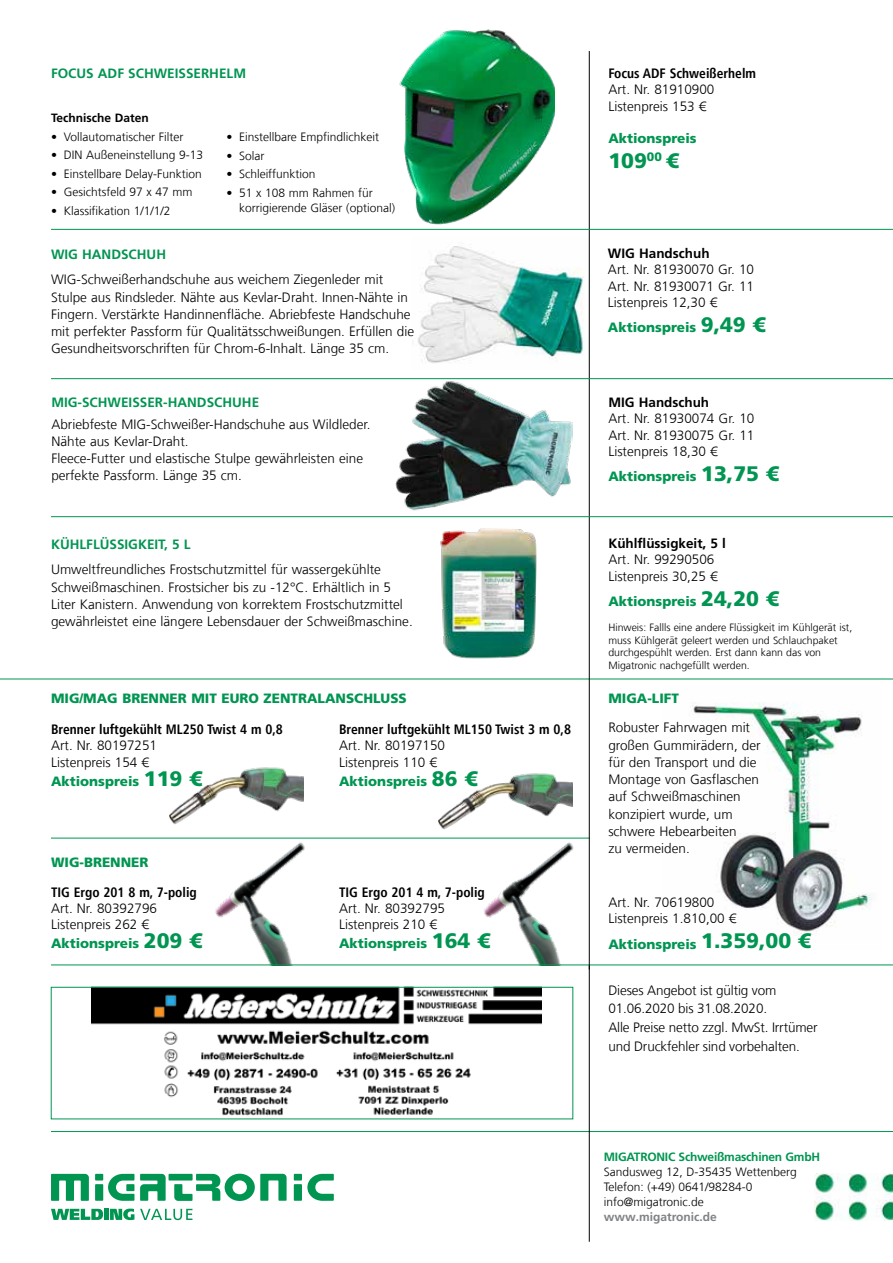
<style>
.page{position:relative;width:893px;height:1263px;background:#fff}
.page>*{position:absolute;margin:0;border:0;box-sizing:border-box;transform-origin:0 0}
.t1{font:900 21px "Frutiger LT Pro";color:#009551}
.t2{font:300 13.5px/17.2px "Frutiger LT Com";color:#000}
.t3{font:900 13.5px "Frutiger LT Pro";color:#009551}
.t4{font:700 condensed 13.5px "Frutiger LT Pro";color:#000}
.t5{font:700 13.5px "Frutiger LT Pro";color:#009551}
.t6{font:700 13.5px "Frutiger LT Pro";color:#000}
.t7{font:300 12px/15px "Frutiger LT Com";color:#000}
.t8{font:700 12px "Frutiger LT Pro";letter-spacing:-.02em;color:#009551}
.t9{font:700 12px "Frutiger LT Pro";color:#808285}
.t10{font:700 12px "Frutiger LT Pro";color:#000}
.t11{font:300 10.5px/12.6px "Frutiger LT Com";color:#000}
.s1{font-size:21px}
</style>
<div class="page">
<img style="left:692px;top:702px;width:180px;height:232px">
<img style="left:418px;top:235px;width:171px;height:134px">
<img style="left:394px;top:379px;width:179px;height:139px">
<img style="left:815px;top:1174px;width:78px;height:46px">
<hr style="left:0;top:679px;width:893px;height:1px;background:#009551">
<hr style="left:51px;top:838px;width:539px;height:1px;background:#009551">
<img style="left:169px;top:767px;width:134px;height:58px">
<img style="left:439px;top:773px;width:134px;height:57px">
<img style="left:484px;top:843px;width:90px;height:121px">
<img style="left:215px;top:843px;width:90px;height:121px">
<div style="left:95px;top:1174px;width:8px;height:6px;background:#009551"></div>
<div style="left:95px;top:1184px;width:8px;height:17px;background:#009551"></div>
<div style="left:294px;top:1174px;width:8px;height:6px;background:#009551"></div>
<div style="left:294px;top:1184px;width:8px;height:17px;background:#009551"></div>
<svg style="left:108px;top:1174px;width:26px;height:27px"></svg>
<svg style="left:307px;top:1174px;width:27px;height:27px"></svg>
<svg style="left:140px;top:1174px;width:26px;height:27px"></svg>
<svg style="left:51px;top:1174px;width:38px;height:27px"></svg>
<div style="left:169px;top:1174px;width:24px;height:6px;background:#009551"></div>
<svg style="left:174px;top:1174px;width:113px;height:27px"></svg>
<svg style="left:51px;top:1209px;width:52px;height:11px"></svg>
<div style="left:104px;top:1209px;width:5px;height:11px;background:#009551"></div>
<svg style="left:110px;top:1208px;width:24px;height:12px"></svg>
<svg style="left:140px;top:1209px;width:52px;height:11px"></svg>
<hr style="left:51px;top:1131px;width:842px;height:1px;background:#009551">
<hr style="left:51px;top:964px;width:842px;height:1px;background:#009551">
<hr style="left:589px;top:51px;width:1px;height:918px;background:#000">
<hr style="left:51px;top:378px;width:842px;height:1px;background:#009551">
<hr style="left:589px;top:965px;width:1px;height:277px;background:#000">
<img style="left:399px;top:29px;width:156px;height:195px">
<hr style="left:51px;top:516px;width:842px;height:1px;background:#009551">
<img style="left:440px;top:528px;width:97px;height:131px">
<hr style="left:51px;top:229px;width:842px;height:1px;background:#009551">
<img style="left:91px;top:989px;width:450px;height:127px">
<div style="left:51px;top:987px;width:522px;height:132px;border:1px solid #009551"></div>
<p class="t5" style="left:51px;top:66px;width:197px">FOCUS ADF SCHWEISSERHELM</p>
<p class="t10" style="left:51px;top:111px;width:99px">Technische Daten</p>
<p class="t7" style="left:51px;top:129px;width:134px">• Vollautomatischer Filter</p>
<p class="t7" style="left:51px;top:148px;width:154px">• DIN Außeneinstellung 9-13</p>
<p class="t7" style="left:51px;top:166px;width:152px">• Einstellbare Delay-Funktion</p>
<p class="t7" style="left:51px;top:185px;width:143px">• Gesichtsfeld 97 x 47 mm</p>
<p class="t7" style="left:51px;top:204px;width:121px">• Klassifikation 1/1/1/2</p>
<p class="t7" style="left:226px;top:130px;width:154px">• Einstellbare Empfindlichkeit</p>
<p class="t7" style="left:226px;top:148px;width:40px">• Solar</p>
<p class="t7" style="left:226px;top:167px;width:90px">• Schleiffunktion</p>
<p class="t7" style="left:239px;top:186px;width:157px;line-height:14.4px;text-indent:-13px">• 51 x 108 mm Rahmen für korrigierende Gläser (optional)</p>
<p class="t5" style="left:51px;top:246px;width:117px">WIG HANDSCHUH</p>
<p class="t2" style="left:51px;top:271px;width:365px">WIG-Schweißerhandschuhe aus weichem Ziegenleder mit Stulpe aus Rindsleder. Nähte aus Kevlar-Draht. Innen-Nähte in Fingern. Verstärkte Handinnenfläche. Abriebfeste Handschuhe mit perfekter Passform für Qualitätsschweißungen. Erfüllen die Gesundheitsvorschriften für Chrom-6-Inhalt. Länge 35 cm.</p>
<p class="t5" style="left:51px;top:394px;width:209px">MIG-SCHWEISSER-HANDSCHUHE</p>
<p class="t2" style="left:51px;top:415px;width:321px">Abriebfeste MIG-Schweißer-Handschuhe aus Wildleder.<br>Nähte aus Kevlar-Draht.<br>Fleece-Futter und elastische Stulpe gewährleisten eine perfekte Passform. Länge 35 cm.</p>
<p class="t5" style="left:51px;top:536px;width:141px">KÜHLFLÜSSIGKEIT, 5 L</p>
<p class="t2" style="left:51px;top:561px;width:363px">Umweltfreundliches Frostschutzmittel für wassergekühlte Schweißmaschinen. Frostsicher bis zu -12°C. Erhältlich in 5<br>Liter Kanistern. Anwendung von korrektem Frostschutzmittel gewährleistet eine längere Lebensdauer der Schweißmaschine.</p>
<p class="t3" style="left:51px;top:690px;width:357px">MIG/MAG BRENNER MIT EURO ZENTRALANSCHLUSS</p>
<p class="t4" style="left:51px;top:721px;width:233px">Brenner luftgekühlt ML250 Twist 4 m 0,8</p>
<p class="t2" style="left:51px;top:738px;width:108px;line-height:16.2px">Art. Nr. 80197251<br>Listenpreis 154 €</p>
<p class="t3" style="left:51px;top:773px;width:153px">Aktionspreis <span class="s1">119 €</span></p>
<p class="t3" style="left:51px;top:854px;width:99px">WIG-BRENNER</p>
<p class="t4" style="left:51px;top:884px;width:147px">TIG Ergo 201 8 m, 7-polig</p>
<p class="t2" style="left:51px;top:900px;width:108px;line-height:16.2px">Art. Nr. 80392796<br>Listenpreis 262 €</p>
<p class="t3" style="left:51px;top:935px;width:153px">Aktionspreis <span class="s1">209 €</span></p>
<p class="t4" style="left:339px;top:721px;width:233px">Brenner luftgekühlt ML150 Twist 3 m 0,8</p>
<p class="t2" style="left:339px;top:738px;width:108px;line-height:16.2px">Art. Nr. 80197150<br>Listenpreis 110 €</p>
<p class="t3" style="left:339px;top:773px;width:140px">Aktionspreis <span class="s1">86 €</span></p>
<p class="t4" style="left:339px;top:884px;width:147px">TIG Ergo 201 4 m, 7-polig</p>
<p class="t2" style="left:339px;top:900px;width:108px;line-height:16.2px">Art. Nr. 80392795<br>Listenpreis 210 €</p>
<p class="t3" style="left:339px;top:935px;width:153px">Aktionspreis <span class="s1">164 €</span></p>
<p class="t4" style="left:608px;top:65px;width:149px">Focus ADF Schweißerhelm</p>
<p class="t2" style="left:608px;top:82px;width:108px;line-height:16.2px">Art. Nr. 81910900<br>Listenpreis 153 €</p>
<p class="t3" style="left:608px;top:130px;width:90px">Aktionspreis</p>
<h1 class="t1" style="left:608px;top:148px;width:72px">109<sup>00</sup> €</h1>
<p class="t6" style="left:608px;top:246px;width:103px">WIG Handschuh</p>
<p class="t2" style="left:608px;top:262px;width:148px;line-height:16.2px;text-align:justify">Art. Nr. 81930070 Gr. 10<br>Art. Nr. 81930071 Gr. 11<br>Listenpreis 12,30 €</p>
<p class="t3" style="left:608px;top:319px;width:159px">Aktionspreis <span class="s1">9,49 €</span></p>
<p class="t6" style="left:608px;top:394px;width:102px">MIG Handschuh</p>
<p class="t2" style="left:608px;top:411px;width:148px;line-height:16.2px;text-align:justify">Art. Nr. 81930074 Gr. 10<br>Art. Nr. 81930075 Gr. 11<br>Listenpreis 18,30 €</p>
<p class="t3" style="left:608px;top:468px;width:172px">Aktionspreis <span class="s1">13,75 €</span></p>
<p class="t6" style="left:608px;top:536px;width:119px">Kühlflüssigkeit, 5 l</p>
<p class="t2" style="left:608px;top:552px;width:111px;line-height:16.2px">Art. Nr. 99290506<br>Listenpreis 30,25 €</p>
<p class="t3" style="left:608px;top:593px;width:172px">Aktionspreis <span class="s1">24,20 €</span></p>
<p class="t11" style="left:608px;top:621px;width:245px">Hinweis: Fallls eine andere Flüssigkeit im Kühlgerät ist, muss Kühlgerät geleert werden und Schlauchpaket durchgespühlt werden. Erst dann kann das von Migatronic nachgefüllt werden.</p>
<p class="t3" style="left:608px;top:690px;width:72px">MIGA-LIFT</p>
<p class="t2" style="left:608px;top:719px;width:154px">Robuster Fahrwagen mit großen Gummirädern, der für den Transport und die<br>Montage von Gasflaschen auf Schweißmaschinen konzipiert wurde, um schwere Hebearbeiten<br>zu vermeiden.</p>
<p class="t2" style="left:608px;top:894px;width:130px;line-height:16.2px">Art. Nr. 70619800<br>Listenpreis 1.810,00 €</p>
<p class="t3" style="left:608px;top:936px;width:204px">Aktionspreis <span class="s1">1.359,00 €</span></p>
<p class="t2" style="left:608px;top:981px;width:211px;line-height:18.8px">Dieses Angebot ist gültig vom 01.06.2020 bis 31.08.2020.<br>Alle Preise netto zzgl. MwSt. Irrtümer und Druckfehler sind vorbehalten.</p>
<p class="t8" style="left:604px;top:1150px;width:218px">MIGATRONIC Schweißmaschinen GmbH</p>
<p class="t7" style="left:604px;top:1165px;width:194px">Sandusweg 12, D-35435 Wettenberg<br>Telefon: (+49) 0641/98284-0 info@migatronic.de</p>
<p class="t9" style="left:604px;top:1210px;width:115px">www.migatronic.de</p>
</div>
